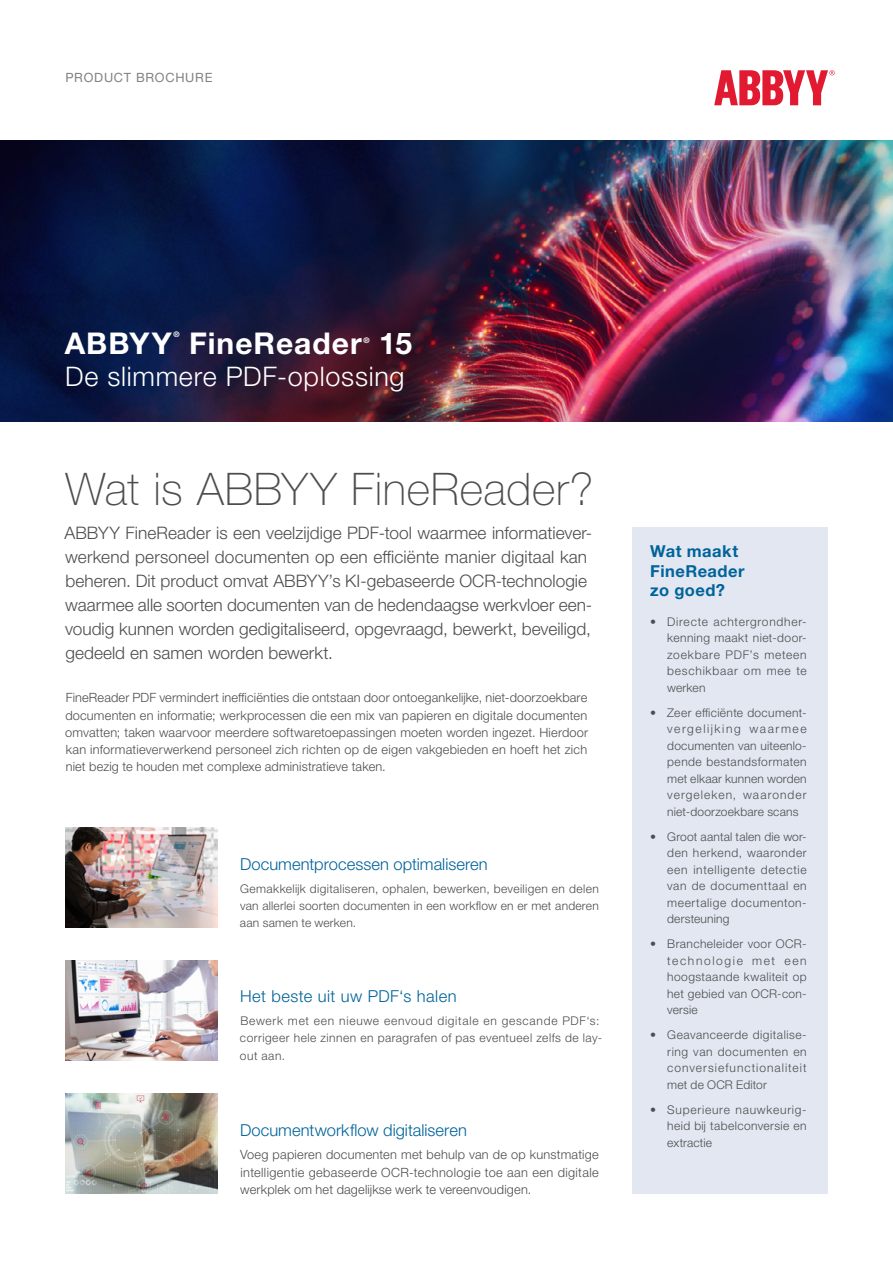
<style>
.page{position:relative;width:893px;height:1263px;background:#fff}
.page>*{position:absolute;margin:0;border:0;box-sizing:border-box;transform-origin:0 0}
.t1{font:100 45px "Helvetica Neue LTW1 G";letter-spacing:.01em;color:#4d4d4f}
.t2{font:700 30px "Helvetica Neue LTW1 G";letter-spacing:.035em;color:#fff}
.t3{font:300 27px "Helvetica Neue LTW1 G";letter-spacing:.025em;color:#fff}
.t4{font:300 17.25px/24px "Helvetica Neue LTW1 G";color:#4d4d4f}
.t5{font:300 16.5px "Helvetica Neue LTW1 G";letter-spacing:.005em;color:#00639a}
.t6{font:700 16.5px/19.5px "Helvetica Neue LTW1 G";letter-spacing:.03em;color:#00639a}
.t7{font:300 16.5px "Helvetica Neue LTW1 G";letter-spacing:.03em;color:#00639a}
.t8{font:300 12.75px/17.2px "Helvetica Neue LTW1 G";letter-spacing:.01em;color:#4d4d4f;text-align:justify}
.t9{font:12.75px "Helvetica Neue LTW1 G";letter-spacing:.06em;color:#808285}
.t10{font:300 12px/16.5px "Helvetica Neue LTW1 G";letter-spacing:.04em;color:#4d4d4f;text-align:justify}
.t11{font:700 7.65px "Helvetica Neue LTW1 G";color:#fff}
</style>
<div class="page">
<div style="left:632px;top:527px;width:196px;height:666px;background:#e2e7f1"></div>
<svg style="left:714px;top:70px;width:121px;height:35px"></svg>
<img style="left:0;top:140px;width:893px;height:281px">
<img style="left:65px;top:827px;width:153px;height:100px">
<img style="left:65px;top:961px;width:153px;height:99px">
<img style="left:65px;top:1094px;width:153px;height:99px">
<p class="t9" style="left:65px;top:69px;width:149px">PRODUCT BROCHURE</p>
<h2 class="t2" style="left:65px;top:325px;width:109px">ABBYY</h2>
<p class="t11" style="left:174px;top:330px;width:8px">®</p>
<h2 class="t2" style="left:189px;top:325px;width:174px">FineReader</h2>
<p class="t11" style="left:364px;top:336px;width:8px">®</p>
<h2 class="t2" style="left:379px;top:325px;width:35px">15</h2>
<h3 class="t3" style="left:65px;top:360px;width:341px">De slimmere PDF-oplossing</h3>
<h1 class="t1" style="left:65px;top:462px;width:529px">Wat is ABBYY FineReader?</h1>
<p class="t4" style="left:64px;top:521px;width:529px">ABBYY FineReader is een veelzijdige PDF-tool waarmee informatiever&shy;werkend personeel documenten op een efficiënte manier digitaal kan beheren. Dit product omvat ABBYY’s KI-gebaseerde OCR-technologie waarmee alle soorten documenten van de hedendaagse werkvloer een&shy;voudig kunnen worden gedigitaliseerd, opgevraagd, bewerkt, beveiligd, gedeeld en samen worden bewerkt.</p>
<p class="t8" style="left:65px;top:689px;width:524px">FineReader PDF vermindert inefficiënties die ontstaan door ontoegankelijke, niet-doorzoekbare documenten en informatie; werkprocessen die een mix van papieren en digitale documenten omvatten; taken waarvoor meerdere softwaretoepassingen moeten worden ingezet. Hierdoor kan informatieverwerkend personeel zich richten op de eigen vakgebieden en hoeft het zich niet bezig te houden met complexe administratieve taken.</p>
<h3 class="t5" style="left:240px;top:854px;width:249px">Documentprocessen optimaliseren</h3>
<p class="t10" style="left:240px;top:880px;width:360px;line-height:17.2px">Gemakkelijk digitaliseren, ophalen, bewerken, beveiligen en delen van allerlei soorten documenten in een workflow en er met anderen aan samen te werken.</p>
<h3 class="t7" style="left:240px;top:986px;width:218px">Het beste uit uw PDF‘s halen</h3>
<p class="t10" style="left:240px;top:1012px;width:364px;line-height:17.2px;text-align:left">Bewerk met een nieuwe eenvoud digitale en gescande PDF‘s: corrigeer hele zinnen en paragrafen of pas eventueel zelfs de lay&shy;out aan.</p>
<h3 class="t5" style="left:240px;top:1120px;width:228px">Documentworkflow digitaliseren</h3>
<p class="t8" style="left:240px;top:1146px;width:360px">Voeg papieren documenten met behulp van de op kunstmatige intelligentie gebaseerde OCR-technologie toe aan een digitale werkplek om het dagelijkse werk te vereenvoudigen.</p>
<h3 class="t6" style="left:650px;top:541px;width:96px">Wat maakt<br>FineReader zo goed?</h3>
<p class="t10" style="left:667px;top:613px;width:141px;text-indent:-17px">• Directe achtergrondher&shy;kenning maakt niet-door&shy;zoekbare PDF’s meteen beschikbaar om mee te werken</p>
<p class="t10" style="left:667px;top:704px;width:141px;text-indent:-17px">• Zeer efficiënte document&shy;vergelijking waarmee documenten van uiteenlo&shy;pende bestandsformaten met elkaar kunnen worden vergeleken, waaronder niet-doorzoekbare scans</p>
<p class="t10" style="left:667px;top:828px;width:141px;text-indent:-17px">• Groot aantal talen die wor&shy;den herkend, waaronder een intelligente detectie van de documenttaal en meertalige documenton&shy;dersteuning</p>
<p class="t10" style="left:667px;top:935px;width:141px;text-indent:-17px">• Brancheleider voor OCR&shy;technologie met een hoogstaande kwaliteit op het gebied van OCR-con&shy;versie</p>
<p class="t10" style="left:667px;top:1026px;width:141px;text-indent:-17px">• Geavanceerde digitalise&shy;ring van documenten en conversiefunctionaliteit met de OCR Editor</p>
<p class="t10" style="left:667px;top:1101px;width:141px;text-indent:-17px">• Superieure nauwkeurig&shy;heid bij tabelconversie en extractie</p>
</div>
